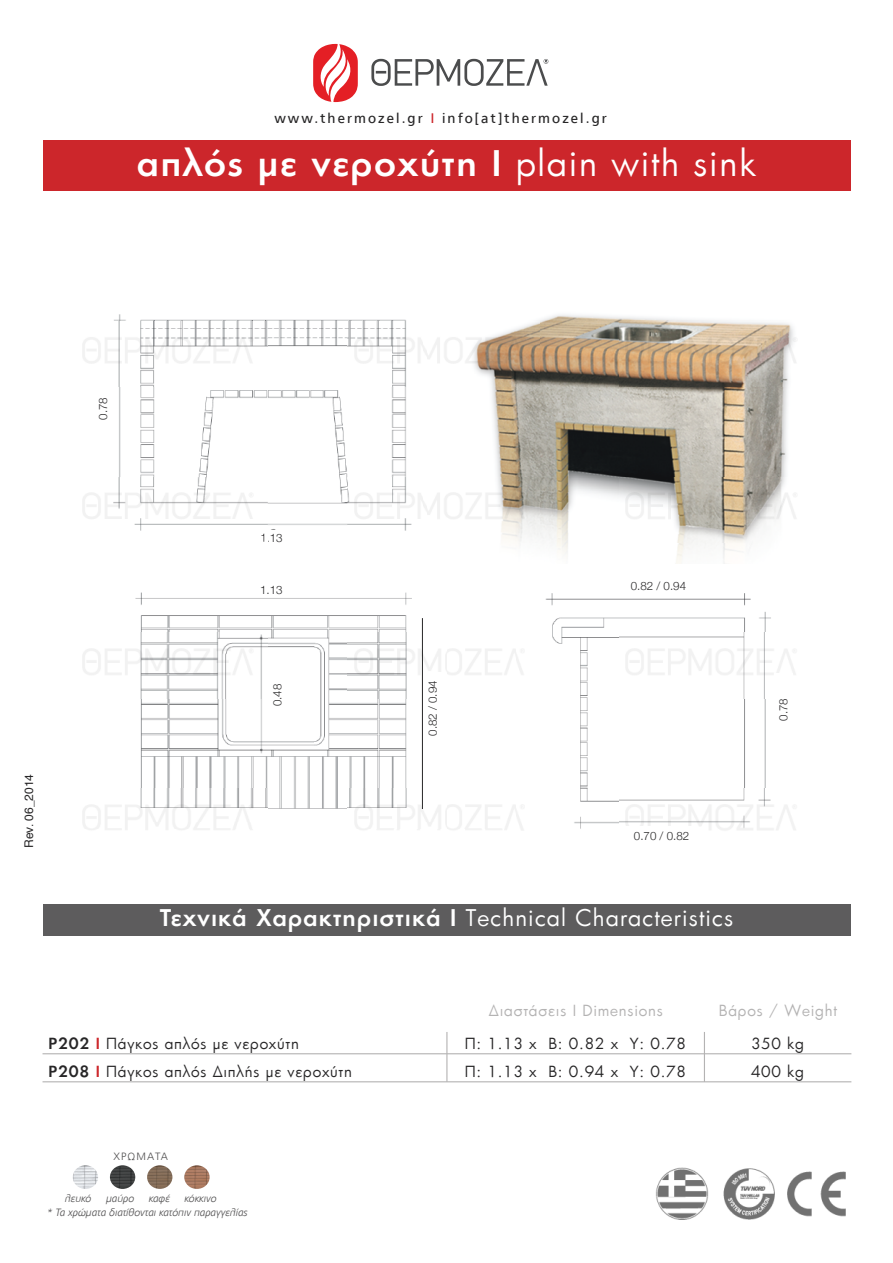
<style>
.page{position:relative;width:893px;height:1263px;background:#fff}
.page>*{position:absolute;margin:0;border:0;box-sizing:border-box;transform-origin:0 0}
.t1{font:500 34.5px "PF Futura Neu";letter-spacing:.05em;color:#fff}
.t2{font:22.5px "PF Futura Neu";letter-spacing:.05em;color:#fff}
.t3{font:15px/27.6px "PF Futura Neu";letter-spacing:.05em;color:#272627}
.t4{font:15px "PF Futura Neu";letter-spacing:.05em;color:#b4b3b3}
.t5{font:13.8px "PF Catalog";letter-spacing:.15em;color:#272627}
.t6{font:12px "Helvetica";color:#272627}
.t7{font:300 11.55px "Helvetica Neue";color:#272627}
.t8{font:italic 300 10.5px "PF Catalog";color:#525152}
.t9{font:300 10.5px "PF Catalog";letter-spacing:.095em;color:#525152}
.s1{color:#cc262b}
.s2{font-weight:400}
.s3{font-weight:500}
.s4{font-weight:500;color:#cc262b}
</style>
<div class="page">
<img style="left:545px;top:593px;width:226px;height:236px">
<svg style="left:371px;top:59px;width:177px;height:27px"></svg>
<svg style="left:313px;top:44px;width:45px;height:58px"></svg>
<div style="left:43px;top:140px;width:807px;height:50px;background:#cc262b"></div>
<div style="left:43px;top:904px;width:807px;height:31px;background:#5d5c5d"></div>
<img style="left:114px;top:314px;width:292px;height:216px">
<img style="left:135px;top:592px;width:287px;height:217px">
<img style="left:656px;top:1167px;width:190px;height:53px">
<hr style="left:43px;top:1053px;width:808px;height:1px;background:#b4b3b3">
<hr style="left:43px;top:1081px;width:808px;height:1px;background:#b4b3b3">
<hr style="left:704px;top:1032px;width:1px;height:50px;background:#b4b3b3">
<hr style="left:446px;top:1032px;width:1px;height:50px;background:#b4b3b3">
<img style="left:491px;top:315px;width:297px;height:249px">
<img style="left:73px;top:1165px;width:25px;height:24px;border-radius:50%">
<img style="left:110px;top:1165px;width:25px;height:24px;border-radius:50%">
<img style="left:147px;top:1165px;width:25px;height:24px;border-radius:50%">
<img style="left:184px;top:1165px;width:26px;height:24px;border-radius:50%">
<div style="left:192px;top:583px;width:159px;height:14px;background:#fff"></div>
<img style="left:82px;top:321px;width:186px;height:65px">
<img style="left:347px;top:321px;width:192px;height:65px">
<img style="left:619px;top:321px;width:177px;height:65px">
<img style="left:82px;top:477px;width:186px;height:54px">
<img style="left:192px;top:530px;width:76px;height:4px">
<svg style="left:261px;top:534px;width:4px;height:8px"></svg>
<img style="left:347px;top:477px;width:76px;height:54px">
<img style="left:423px;top:477px;width:116px;height:65px">
<img style="left:619px;top:477px;width:177px;height:65px">
<img style="left:82px;top:633px;width:186px;height:65px">
<img style="left:347px;top:633px;width:176px;height:65px">
<img style="left:619px;top:633px;width:177px;height:65px">
<img style="left:82px;top:789px;width:186px;height:41px">
<img style="left:347px;top:789px;width:176px;height:41px">
<img style="left:619px;top:789px;width:177px;height:41px">
<div style="left:423px;top:672px;width:19px;height:72px;background:#fff"></div>
<div style="left:268px;top:659px;width:18px;height:72px;background:#fff"></div>
<div style="left:94px;top:372px;width:18px;height:73px;background:#fff"></div>
<div style="left:774px;top:673px;width:18px;height:73px;background:#fff"></div>
<div style="left:622px;top:576px;width:73px;height:19px;background:#fff"></div>
<div style="left:625px;top:826px;width:73px;height:18px;background:#fff"></div>
<hr style="left:422px;top:618px;width:1px;height:191px;background:#272627">
<p class="t5" style="left:274px;top:110px;width:334px">www.thermozel.gr <span class="s1">I</span> info[at]thermozel.gr</p>
<h1 class="t1" style="left:137px;top:140px;width:620px">απλός με νεροχύτη I <span class="s2">plain with sink</span></h1>
<p class="t7" style="left:96px;top:420px;width:24px;rotate:-90deg">0.78</p>
<p class="t7" style="left:260px;top:530px;width:24px">1.13</p>
<p class="t7" style="left:260px;top:583px;width:24px">1.13</p>
<p class="t7" style="left:631px;top:579px;width:57px">0.82 / 0.94</p>
<p class="t6" style="left:24px;top:848px;width:75px;rotate:-90deg">Rev. 06_2014</p>
<p class="t7" style="left:270px;top:706px;width:24px;rotate:-90deg">0.48</p>
<p class="t7" style="left:426px;top:736px;width:57px;rotate:-90deg">0.82 / 0.94</p>
<p class="t7" style="left:634px;top:828px;width:57px">0.70 / 0.82</p>
<h2 class="t2" style="left:160px;top:903px;width:575px"><span class="s3">Τεχνικά Χαρακτηριστικά Ι</span> Technical Characteristics</h2>
<p class="t7" style="left:776px;top:721px;width:24px;rotate:-90deg">0.78</p>
<p class="t4" style="left:489px;top:1000px;width:175px">Διαστάσεις Ι Dimensions</p>
<p class="t4" style="left:719px;top:1000px;width:120px">Βάρος / Weight</p>
<p class="t3" style="left:49px;top:1029px;width:305px"><span class="s3">P202</span> <span class="s4">Ι</span> Πάγκος απλός με νεροχύτη<br><span class="s3">P208</span> <span class="s4">Ι</span> Πάγκος απλός Διπλής με νεροχύτη</p>
<p class="t3" style="left:465px;top:1029px;width:223px">Π: 1.13 x Β: 0.82 x Υ: 0.78<br>Π: 1.13 x Β: 0.94 x Υ: 0.78</p>
<p class="t3" style="left:751px;top:1029px;width:55px">350 kg<br>400 kg</p>
<p class="t9" style="left:114px;top:1150px;width:56px">ΧΡΩΜΑΤΑ</p>
<p class="t8" style="left:65px;top:1192px;width:28px">λευκό</p>
<p class="t8" style="left:106px;top:1192px;width:30px">μαύρο</p>
<p class="t8" style="left:149px;top:1192px;width:23px">καφέ</p>
<p class="t8" style="left:184px;top:1192px;width:34px">κόκκινο</p>
<p class="t8" style="left:47px;top:1206px;width:202px">* Τα χρώματα διατίθονται κατόπιν παραγγελίας</p>
</div>
